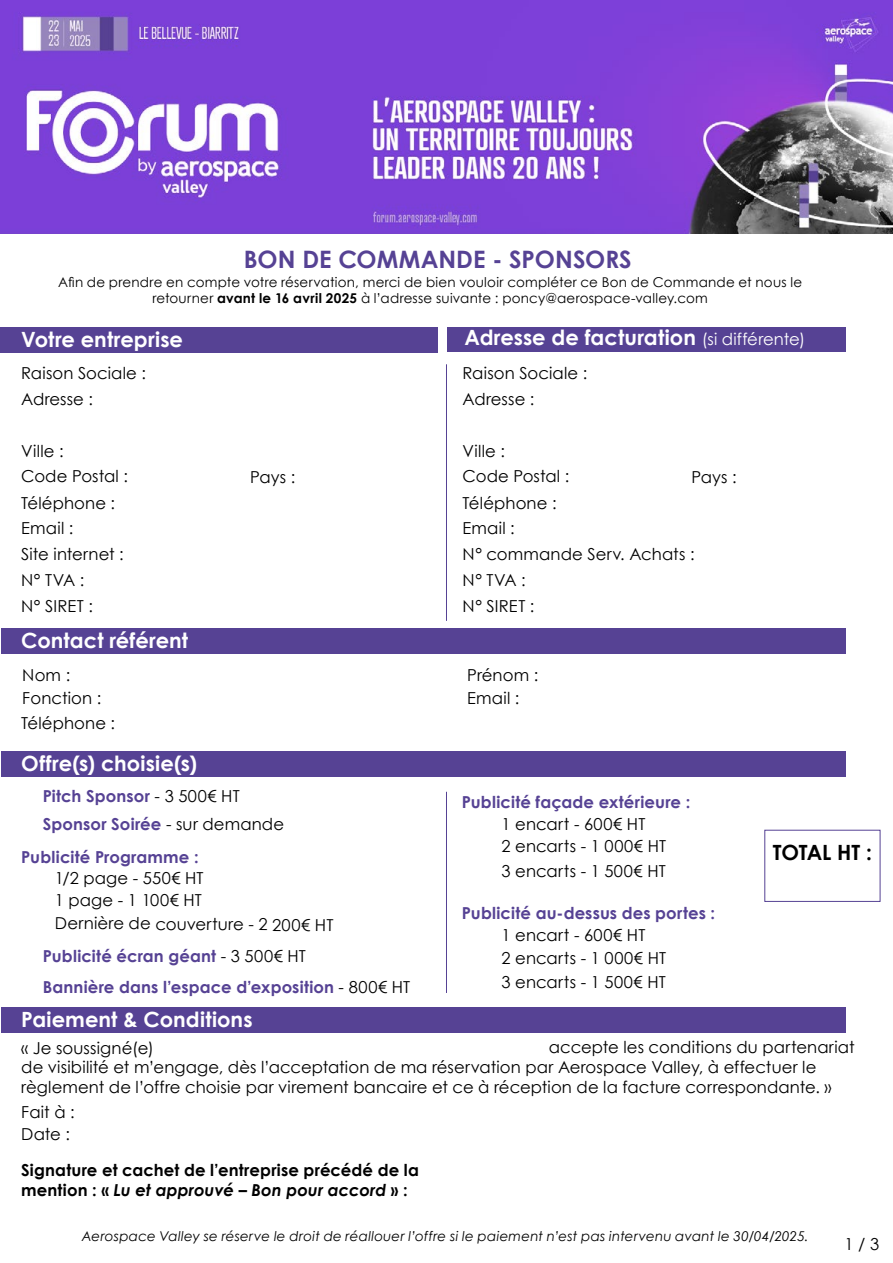
<style>
.page{position:relative;width:893px;height:1263px;background:#fff}
.page>*{position:absolute;margin:0;border:0;box-sizing:border-box;transform-origin:0 0}
.t1{font:700 24px "Century Gothic";color:#564294}
.t2{font:700 21px "Century Gothic";letter-spacing:.005em;color:#fff}
.t3{font:700 21px "Century Gothic";letter-spacing:-.015em;color:#000}
.t4{font:16.5px/22.6px "Century Gothic";letter-spacing:.01em;color:#000}
.t5{font:700 16.5px/31.5px "Century Gothic";letter-spacing:.005em;color:#564294}
.t6{font:700 16.5px/19.8px "Century Gothic";letter-spacing:.005em;color:#000}
.t7{font:13.5px/16.2px "Century Gothic";letter-spacing:.015em;color:#000;text-align:center}
.t8{font:italic 13.5px "Century Gothic";letter-spacing:.015em;color:#000}
.s1{font-weight:700}
.s2{font-weight:400;font-size:16.5px}
.s3{font-weight:400;color:#000}
.s4{font-style:italic}
</style>
<div class="page">
<div style="left:1px;top:1007px;width:844px;height:26px;background:#564294"></div>
<div style="left:1px;top:751px;width:844px;height:26px;background:#564294"></div>
<div style="left:1px;top:628px;width:844px;height:26px;background:#564294"></div>
<img style="left:0;top:0;width:893px;height:234px">
<div style="left:0;top:327px;width:438px;height:26px;background:#564294"></div>
<div style="left:447px;top:327px;width:398px;height:24px;background:#564294"></div>
<hr style="left:446px;top:364px;width:1px;height:257px;background:#564294">
<hr style="left:446px;top:792px;width:1px;height:201px;background:#564294">
<div style="left:764px;top:830px;width:116px;height:72px;border:1px solid #564294"></div>
<h1 class="t1" style="left:244px;top:241px;width:389px">BON DE COMMANDE - SPONSORS</h1>
<p class="t7" style="left:58px;top:274px;width:746px">Afin de prendre en compte votre réservation, merci de bien vouloir compléter ce Bon de Commande et nous le retourner <span class="s1">avant le 16 avril 2025</span> à l’adresse suivante : poncy@aerospace-valley.com</p>
<p class="t2" style="left:21px;top:323px;width:163px">Votre entreprise</p>
<p class="t2" style="left:464px;top:322px;width:342px">Adresse de facturation <span class="s2">(si différente)</span></p>
<p class="t4" style="left:21px;top:362px;width:126px">Raison Sociale :</p>
<p class="t4" style="left:21px;top:388px;width:73px">Adresse :</p>
<p class="t4" style="left:463px;top:362px;width:126px">Raison Sociale :</p>
<p class="t4" style="left:463px;top:388px;width:73px">Adresse :</p>
<p class="t4" style="left:21px;top:439px;width:44px">Ville :</p>
<p class="t4" style="left:463px;top:439px;width:44px">Ville :</p>
<p class="t4" style="left:21px;top:491px;width:95px">Téléphone :</p>
<p class="t4" style="left:21px;top:464px;width:108px">Code Postal :</p>
<p class="t4" style="left:250px;top:465px;width:47px">Pays :</p>
<p class="t4" style="left:463px;top:464px;width:108px">Code Postal :</p>
<p class="t4" style="left:692px;top:465px;width:47px">Pays :</p>
<p class="t4" style="left:463px;top:491px;width:95px">Téléphone :</p>
<p class="t4" style="left:21px;top:517px;width:54px">Email :</p>
<p class="t4" style="left:463px;top:517px;width:54px">Email :</p>
<p class="t4" style="left:21px;top:542px;width:104px">Site internet :</p>
<p class="t4" style="left:463px;top:542px;width:234px">N° commande Serv. Achats :</p>
<p class="t4" style="left:21px;top:568px;width:65px">N° TVA :</p>
<p class="t4" style="left:463px;top:568px;width:65px">N° TVA :</p>
<p class="t4" style="left:21px;top:594px;width:73px">N° SIRET :</p>
<p class="t4" style="left:463px;top:594px;width:73px">N° SIRET :</p>
<p class="t2" style="left:21px;top:624px;width:168px">Contact référent</p>
<p class="t4" style="left:22px;top:663px;width:49px">Nom :</p>
<p class="t4" style="left:22px;top:687px;width:81px">Fonction :</p>
<p class="t4" style="left:21px;top:712px;width:95px">Téléphone :</p>
<p class="t2" style="left:21px;top:747px;width:177px">Offre(s) choisie(s)</p>
<p class="t5" style="left:43px;top:779px;width:199px">Pitch Sponsor <span class="s3">- 3 500€ HT</span></p>
<p class="t5" style="left:43px;top:807px;width:243px">Sponsor Soirée <span class="s3">- sur demande</span></p>
<p class="t5" style="left:21px;top:840px;width:179px">Publicité Programme :</p>
<p class="t4" style="left:55px;top:866px;width:150px">1/2 page - 550€ HT<br>1 page - 1 100€ HT</p>
<p class="t4" style="left:55px;top:910px;width:280px;rotate:1deg">Dernière de couverture - 2 200€ HT</p>
<p class="t5" style="left:43px;top:939px;width:369px">Publicité écran géant <span class="s3">- 3 500€ HT<br></span>Bannière dans l’espace d’exposition <span class="s3">- 800€ HT</span></p>
<p class="t2" style="left:21px;top:1003px;width:233px">Paiement &amp; Conditions</p>
<p class="t4" style="left:21px;top:1037px;width:134px">« Je soussigné(e)</p>
<p class="t4" style="left:467px;top:663px;width:73px">Prénom :</p>
<p class="t4" style="left:467px;top:687px;width:54px">Email :</p>
<p class="t5" style="left:462px;top:785px;width:230px">Publicité façade extérieure :</p>
<p class="t4" style="left:501px;top:812px;width:166px">1 encart - 600€ HT<br>2 encarts - 1 000€ HT</p>
<p class="t4" style="left:501px;top:859px;width:166px">3 encarts - 1 500€ HT</p>
<p class="t5" style="left:462px;top:897px;width:255px">Publicité au-dessus des portes :</p>
<p class="t4" style="left:501px;top:923px;width:166px">1 encart - 600€ HT<br>2 encarts - 1 000€ HT</p>
<p class="t4" style="left:501px;top:971px;width:166px">3 encarts - 1 500€ HT</p>
<p class="t3" style="left:773px;top:837px;width:101px">TOTAL HT :</p>
<p class="t4" style="left:549px;top:1036px;width:307px">accepte les conditions du partenariat</p>
<p class="t4" style="left:21px;top:1057px;width:812px;line-height:19.8px">de visibilité et m’engage, dès l’acceptation de ma réservation par Aerospace Valley, à effectuer le règlement de l’offre choisie par virement bancaire et ce à réception de la facture correspondante. »</p>
<p class="t4" style="left:21px;top:1100px;width:55px">Fait à :<br>Date :</p>
<p class="t6" style="left:21px;top:1159px;width:399px">Signature et cachet de l’entreprise précédé de la mention : « <span class="s4">Lu et approuvé – Bon pour accord</span> » :</p>
<p class="t8" style="left:82px;top:1227px;width:728px">Aerospace Valley se réserve le droit de réallouer l’offre si le paiement n’est pas intervenu avant le 30/04/2025.</p>
<p class="t4" style="left:844px;top:1232px;width:36px">1 / 3</p>
</div>
